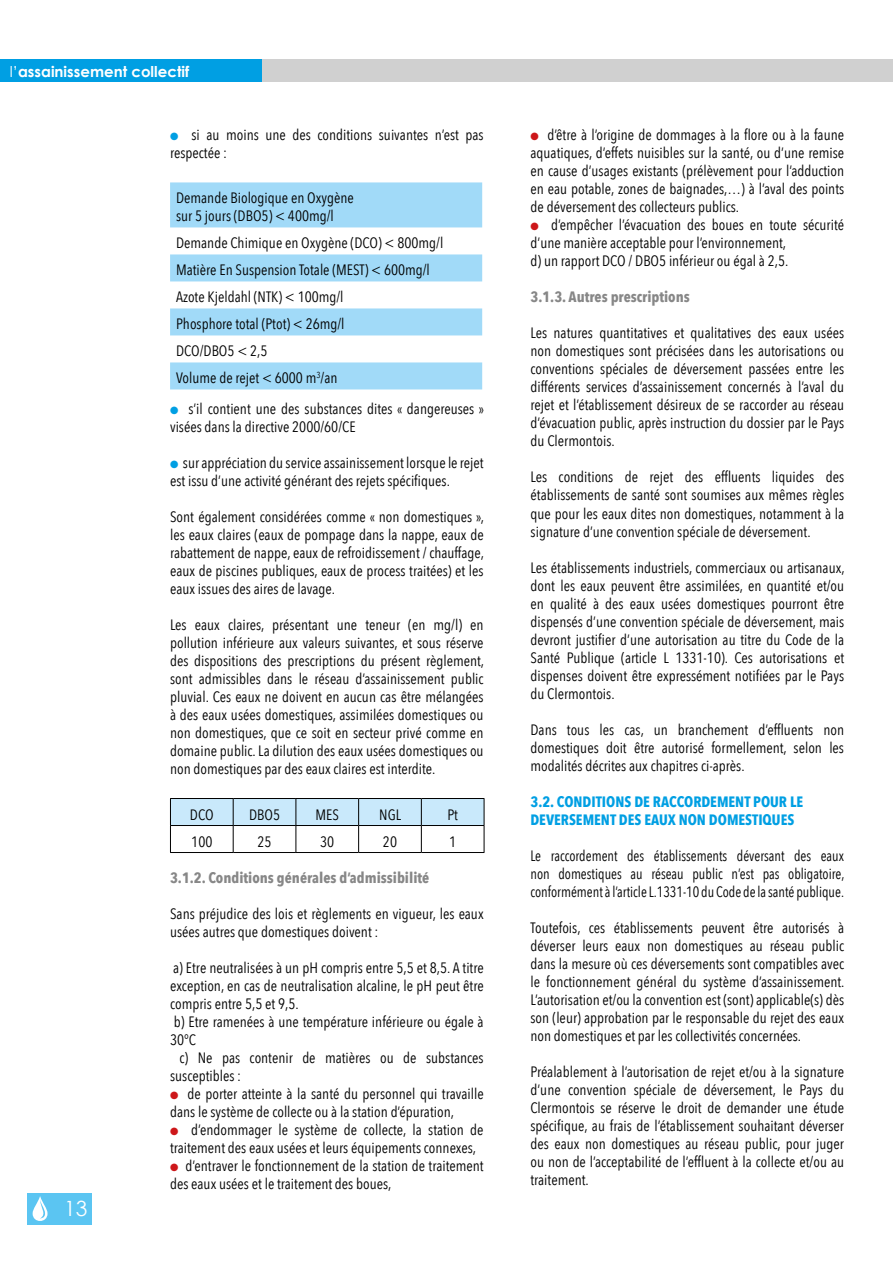
<style>
.page{position:relative;width:893px;height:1263px;background:#fff}
.page>*{position:absolute;margin:0;border:0;box-sizing:border-box;transform-origin:0 0}
.t1{font:21px "Century Gothic";color:#fff}
.t2{font:15px/18px "Avenir Next Condensed";color:#000}
.t3{font:15px/18px "Avenir Next Condensed";color:#000;text-align:justify;scale:.93 1}
.t4{font:700 15px/18px "Avenir Next Condensed";color:#009fe3}
.t5{font:700 15px "Avenir Next Condensed";color:#878787}
.t6{font:700 15px "Century Gothic";color:#fff}
.s1{font-weight:400}
.s2{color:#009fe3}
.s3{color:#cd171a}
</style>
<div class="page">
<svg style="left:170px;top:182px;width:312px;height:207px;fill:#a1daf8"></svg>
<svg style="left:170px;top:798px;width:315px;height:54px"></svg>
<hr style="left:170px;top:852px;width:63px;height:1px;background:#000">
<hr style="left:233px;top:852px;width:63px;height:1px;background:#000">
<hr style="left:296px;top:852px;width:63px;height:1px;background:#000">
<hr style="left:359px;top:852px;width:62px;height:1px;background:#000">
<hr style="left:421px;top:852px;width:63px;height:1px;background:#000">
<div style="left:28px;top:1193px;width:64px;height:31px;background:#5bc5f2"></div>
<svg style="left:33px;top:1196px;width:15px;height:25px"></svg>
<div style="left:0;top:60px;width:893px;height:22px;background:#d0d0d0"></div>
<div style="left:0;top:60px;width:261px;height:22px;background:#009fe3"></div>
<p class="t6" style="left:10px;top:62px;width:181px"><span class="s1">l’</span>assainissement collectif</p>
<h1 class="t1" style="left:64px;top:1196px;width:25px">13</h1>
<p class="t2" style="left:170px;top:125px;width:315px"><span class="s2">●</span> si au moins une des conditions suivantes n’est pas respectée :</p>
<p class="t2" style="left:176px;top:188px;width:179px">Demande Biologique en Oxygène sur 5 jours (DBO5) &lt; 400mg/l</p>
<p class="t2" style="left:176px;top:229px;width:269px;line-height:27px">Demande Chimique en Oxygène (DCO) &lt; 800mg/l<br>Matière En Suspension Totale (MEST) &lt; 600mg/l<br>Azote Kjeldahl (NTK) &lt; 100mg/l<br>Phosphore total (Ptot) &lt; 26mg/l<br>DCO/DBO5 &lt; 2,5<br>Volume de rejet &lt; 6000 m<sup>3</sup>/an</p>
<p class="t2" style="left:170px;top:399px;width:316px"><span class="s2">●</span> s’il contient une des substances dites « dangereuses » visées dans la directive 2000/60/CE</p>
<p class="t2" style="left:170px;top:453px;width:315px"><span class="s2">●</span> sur appréciation du service assainissement lorsque le rejet est issu d’une activité générant des rejets spécifiques.</p>
<p class="t2" style="left:170px;top:507px;width:316px;text-align:justify">Sont également considérées comme « non domestiques », les eaux claires (eaux de pompage dans la nappe, eaux de rabattement de nappe, eaux de refroidissement / chauffage, eaux de piscines publiques, eaux de process traitées) et les eaux issues des aires de lavage.</p>
<p class="t2" style="left:170px;top:615px;width:316px;text-align:justify">Les eaux claires, présentant une teneur (en mg/l) en pollution inférieure aux valeurs suivantes, et sous réserve des dispositions des prescriptions du présent règlement, sont admissibles dans le réseau d’assainissement public pluvial. Ces eaux ne doivent en aucun cas être mélangées à des eaux usées domestiques, assimilées domestiques ou non domestiques, que ce soit en secteur privé comme en domaine public. La dilution des eaux usées domestiques ou non domestiques par des eaux claires est interdite.</p>
<p class="t2" style="left:190px;top:804px;width:25px">DCO</p>
<p class="t2" style="left:249px;top:804px;width:33px">DBO5</p>
<p class="t2" style="left:316px;top:804px;width:25px">MES</p>
<p class="t2" style="left:379px;top:804px;width:23px">NGL</p>
<p class="t2" style="left:447px;top:804px;width:12px">Pt</p>
<p class="t2" style="left:191px;top:831px;width:23px">100</p>
<p class="t2" style="left:258px;top:831px;width:16px">25</p>
<p class="t2" style="left:320px;top:831px;width:16px">30</p>
<p class="t2" style="left:383px;top:831px;width:16px">20</p>
<p class="t2" style="left:449px;top:831px;width:9px">1</p>
<p class="t5" style="left:170px;top:868px;width:261px">3.1.2. Conditions générales d’admissibilité</p>
<p class="t2" style="left:170px;top:904px;width:315px">Sans préjudice des lois et règlements en vigueur, les eaux usées autres que domestiques doivent :</p>
<p class="t2" style="left:170px;top:958px;width:315px">a) Etre neutralisées à un pH compris entre 5,5 et 8,5. A titre exception, en cas de neutralisation alcaline, le pH peut être compris entre 5,5 et 9,5.<br>b) Etre ramenées à une température inférieure ou égale à 30°C</p>
<p class="t2" style="left:170px;top:1048px;width:315px;text-indent:9px">c) Ne pas contenir de matières ou de substances susceptibles :</p>
<p class="t2" style="left:170px;top:1084px;width:315px"><span class="s3">●</span> de porter atteinte à la santé du personnel qui travaille dans le système de collecte ou à la station d’épuration,</p>
<p class="t2" style="left:170px;top:1120px;width:315px"><span class="s3">●</span> d’endommager le système de collecte, la station de traitement des eaux usées et leurs équipements connexes,</p>
<p class="t2" style="left:170px;top:1156px;width:315px"><span class="s3">●</span> d’entraver le fonctionnement de la station de traitement des eaux usées et le traitement des boues,</p>
<p class="t2" style="left:530px;top:125px;width:315px;text-align:justify"><span class="s3">●</span> d’être à l’origine de dommages à la flore ou à la faune aquatiques, d’effets nuisibles sur la santé, ou d’une remise en cause d’usages existants (prélèvement pour l’adduction en eau potable, zones de baignades,…) à l’aval des points de déversement des collecteurs publics.</p>
<p class="t2" style="left:530px;top:215px;width:315px"><span class="s3">●</span> d’empêcher l’évacuation des boues en toute sécurité d’une manière acceptable pour l’environnement,<br>d) un rapport DCO / DBO5 inférieur ou égal à 2,5.</p>
<p class="t5" style="left:530px;top:288px;width:161px">3.1.3. Autres prescriptions</p>
<p class="t2" style="left:530px;top:323px;width:315px;text-align:justify">Les natures quantitatives et qualitatives des eaux usées non domestiques sont précisées dans les autorisations ou conventions spéciales de déversement passées entre les différents services d’assainissement concernés à l’aval du rejet et l’établissement désireux de se raccorder au réseau d’évacuation public, après instruction du dossier par le Pays du Clermontois.</p>
<p class="t2" style="left:531px;top:467px;width:315px;text-align:justify">Les conditions de rejet des effluents liquides des établissements de santé sont soumises aux mêmes règles que pour les eaux dites non domestiques, notamment à la signature d’une convention spéciale de déversement.</p>
<p class="t2" style="left:530px;top:557px;width:316px;text-align:justify">Les établissements industriels, commerciaux ou artisanaux, dont les eaux peuvent être assimilées, en quantité et/ou en qualité à des eaux usées domestiques pourront être dispensés d’une convention spéciale de déversement, mais devront justifier d’une autorisation au titre du Code de la Santé Publique (article L 1331-10). Ces autorisations et dispenses doivent être expressément notifiées par le Pays du Clermontois.</p>
<p class="t2" style="left:530px;top:719px;width:315px;text-align:justify">Dans tous les cas, un branchement d’effluents non domestiques doit être autorisé formellement, selon les modalités décrites aux chapitres ci-après.</p>
<p class="t4" style="left:530px;top:792px;width:274px">3.2. CONDITIONS DE RACCORDEMENT POUR LE<br>DEVERSEMENT DES EAUX NON DOMESTIQUES</p>
<p class="t3" style="left:530px;top:845px;width:339px">Le raccordement des établissements déversant des eaux non domestiques au réseau public n’est pas obligatoire, conformément à l’article L.1331-10 du Code de la santé publique.</p>
<p class="t2" style="left:530px;top:917px;width:316px;text-align:justify">Toutefois, ces établissements peuvent être autorisés à déverser leurs eaux non domestiques au réseau public dans la mesure où ces déversements sont compatibles avec le fonctionnement général du système d’assainissement.<br>L’autorisation et/ou la convention est (sont) applicable(s) dès son (leur) approbation par le responsable du rejet des eaux non domestiques et par les collectivités concernées.</p>
<p class="t2" style="left:530px;top:1061px;width:315px;text-align:justify">Préalablement à l’autorisation de rejet et/ou à la signature d’une convention spéciale de déversement, le Pays du Clermontois se réserve le droit de demander une étude spécifique, au frais de l’établissement souhaitant déverser des eaux non domestiques au réseau public, pour juger ou non de l’acceptabilité de l’effluent à la collecte et/ou au traitement.</p>
</div>
